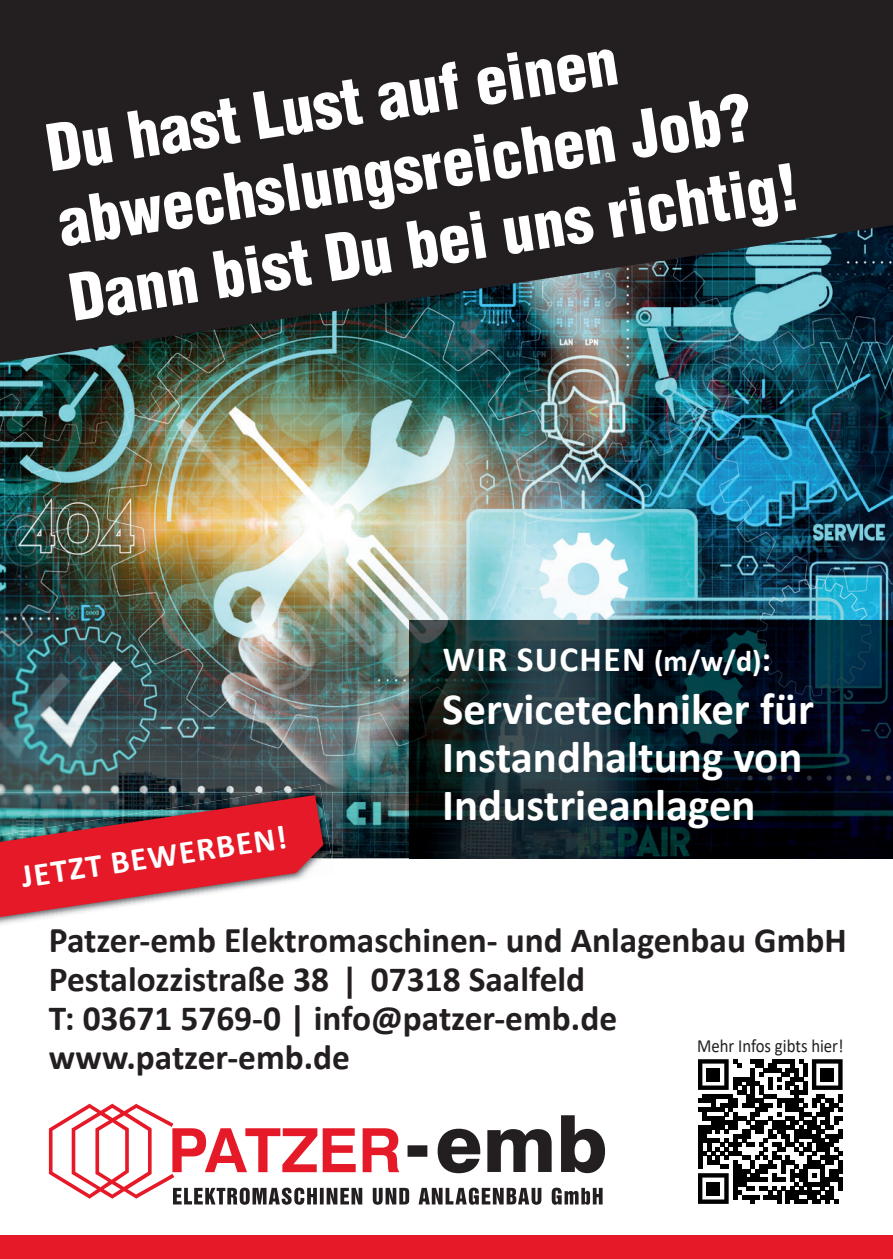
<style>
.page{position:relative;width:893px;height:1259px;background:#fff}
.page>*{position:absolute;margin:0;border:0;box-sizing:border-box;transform-origin:0 0}
.t1{font:900 condensed 63px/75.9px "Helvetica";color:#fff}
.t2{font:700 44.7px/48px "Calibri";color:#fff}
.t3{font:700 35.4px/39px "Calibri";color:#231f20}
.t4{font:700 35.4px "Calibri";letter-spacing:.04em;color:#fff}
.t5{font:700 33.3px "Calibri";color:#fff}
.t6{font:18.6px "Calibri";color:#231f20;scale:.9 1}
.s1{font-size:30px}
.s2{font-family:"Gill Sans"}
</style>
<div class="page">
<img style="left:0;top:362px;width:893px;height:496px">
<svg style="left:0;top:0;width:893px;height:362px;fill:#231f20"></svg>
<img style="left:410px;top:621px;width:483px;height:237px">
<svg style="left:49px;top:1103px;width:556px;height:101px"></svg>
<svg style="left:698px;top:1059px;width:145px;height:145px"></svg>
<div style="left:707px;top:1068px;width:13px;height:13px;background:#000001"></div>
<div style="left:821px;top:1068px;width:13px;height:13px;background:#000001"></div>
<div style="left:707px;top:1182px;width:13px;height:13px;background:#000001"></div>
<img style="left:199px;top:927px;width:76px;height:2px">
<img style="left:270px;top:784px;width:51px;height:8px">
<img style="left:0;top:792px;width:332px;height:66px">
<svg style="left:0;top:795px;width:323px;height:125px"></svg>
<div style="left:0;top:1235px;width:893px;height:24px;background:#e51927"></div>
<h1 class="t1" style="left:40px;top:112px;width:738px;rotate:-9deg">Du hast Lust auf einen abwechslungsreichen Job?<br>Dann bist Du bei uns richtig!</h1>
<p class="t5" style="left:18px;top:854px;width:269px;rotate:-9deg">JETZT BEWERBEN!</p>
<p class="t4" style="left:443px;top:634px;width:330px">WIR SUCHEN <span class="s1">(m/w/d)</span>:</p>
<p class="t2" style="left:442px;top:685px;width:373px">Servicetechniker für<br>Instandhaltung von<br>Industrieanlagen</p>
<p class="t3" style="left:49px;top:920px;width:799px">Patzer-emb Elektromaschinen- und Anlagenbau GmbH Pestalozzistraße 38 <span class="s2">|</span> 07318 Saalfeld<br>T: 03671 5769-0 | info@patzer-emb.de www.patzer-emb.de</p>
<p class="t6" style="left:697px;top:1032px;width:164px">Mehr Infos gibts hier!</p>
</div>
